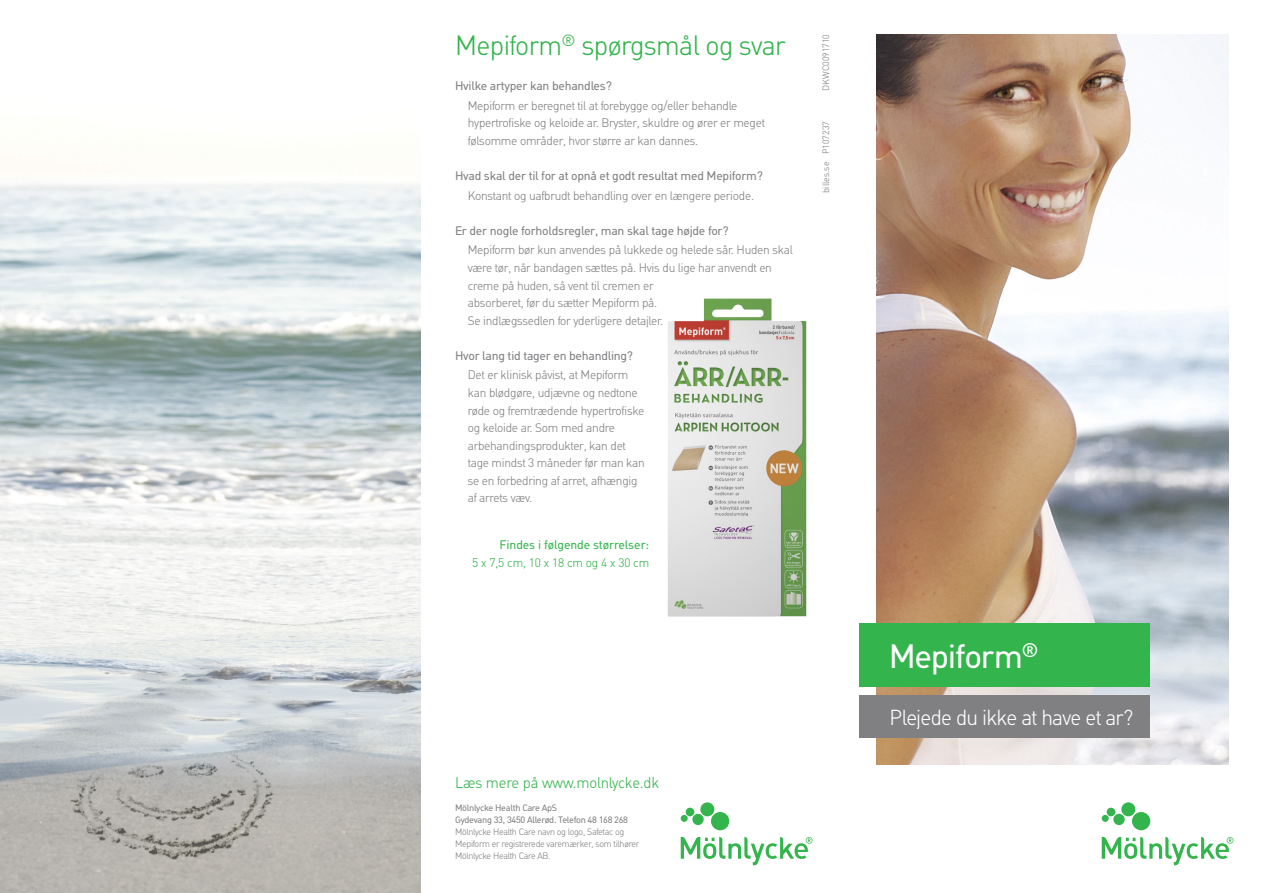
<style>
.page{position:relative;width:1263px;height:893px;background:#fff}
.page>*{position:absolute;margin:0;border:0;box-sizing:border-box;transform-origin:0 0}
.t1{font:32.7px "MHC Din";letter-spacing:-.035em;color:#fff}
.t2{font:300 27px "MHC Din";letter-spacing:-.02em;color:#34b44d}
.t3{font:300 21px "MHC Din";letter-spacing:-.035em;color:#fff}
.t4{font:300 15px "MHC Din";letter-spacing:-.01em;color:#34b44d}
.t5{font:300 12px/17.5px "MHC Din";letter-spacing:-.02em;color:#808083}
.t6{font:12px "MHC Din";letter-spacing:-.02em;color:#808083}
.t7{font:12px "MHC Din";letter-spacing:-.01em;color:#34b44d}
.t8{font:300 12px "MHC Din";letter-spacing:-.01em;color:#34b44d}
.t9{font:300 9px/12px "MHC Din";letter-spacing:-.03em;color:#808083}
.t10{font:9px/12px "MHC Din";letter-spacing:-.03em;color:#808083}
.t11{font:300 9px "MHC Din";color:#808083}
</style>
<div class="page">
<svg style="left:1102px;top:802px;width:131px;height:63px"></svg>
<svg style="left:681px;top:802px;width:131px;height:63px"></svg>
<img style="left:876px;top:34px;width:353px;height:730px">
<img style="left:0;top:172px;width:421px;height:721px">
<img style="left:668px;top:299px;width:138px;height:318px">
<div style="left:859px;top:623px;width:290px;height:64px;background:#34b44d"></div>
<div style="left:859px;top:695px;width:290px;height:43px;background:#808083"></div>
<h2 class="t2" style="left:455px;top:30px;width:332px">Mepiform<sup>®</sup> spørgsmål og svar</h2>
<p class="t6" style="left:455px;top:79px;width:158px">Hvilke artyper kan behandles?</p>
<p class="t5" style="left:468px;top:97px;width:299px">Mepiform er beregnet til at forebygge og/eller behandle hypertrofiske og keloide ar. Bryster, skuldre og ører er meget følsomme områder, hvor større ar kan dannes.</p>
<p class="t6" style="left:455px;top:169px;width:309px">Hvad skal der til for at opnå et godt resultat med Mepiform?</p>
<p class="t5" style="left:468px;top:187px;width:288px">Konstant og uafbrudt behandling over en længere periode.</p>
<p class="t6" style="left:455px;top:223px;width:275px">Er der nogle forholdsregler, man skal tage højde for?</p>
<p class="t5" style="left:468px;top:242px;width:327px">Mepiform bør kun anvendes på lukkede og helede sår. Huden skal være tør, når bandagen sættes på. Hvis du lige har anvendt en creme på huden, så vent til cremen er<br>absorberet, før du sætter Mepiform på.<br>Se indlægssedlen for yderligere detajler.</p>
<p class="t6" style="left:455px;top:348px;width:180px">Hvor lang tid tager en behandling?</p>
<p class="t5" style="left:468px;top:367px;width:179px">Det er klinisk påvist, at Mepiform kan blødgøre, udjævne og nedtone røde og fremtrædende hypertrofiske og keloide ar. Som med andre arbehandingsprodukter, kan det tage mindst 3 måneder før man kan se en forbedring af arret, afhængig af arrets væv.</p>
<p class="t7" style="left:500px;top:538px;width:151px">Findes i følgende størrelser:</p>
<p class="t8" style="left:472px;top:556px;width:178px">5 x 7,5 cm, 10 x 18 cm og 4 x 30 cm</p>
<p class="t11" style="left:821px;top:91px;width:58px;rotate:-90deg">DKWC0091710</p>
<p class="t11" style="left:821px;top:193px;width:74px;rotate:-90deg">billes.se P107237</p>
<p class="t4" style="left:455px;top:775px;width:206px">Læs mere på www.molnlycke.dk</p>
<p class="t10" style="left:455px;top:802px;width:175px">Mölnlycke Health Care ApS<br>Gydevang 33, 3450 Allerød. Telefon 48 168 268</p>
<p class="t9" style="left:455px;top:826px;width:186px">Mölnlycke Health Care navn og logo, Safetac og<br>Mepiform er registrerede varemærker, som tilhører<br>Mölnlycke Health Care AB.</p>
<h1 class="t1" style="left:889px;top:637px;width:151px">Mepiform<sup>®</sup></h1>
<h3 class="t3" style="left:890px;top:706px;width:245px">Plejede du ikke at have et ar?</h3>
</div>
